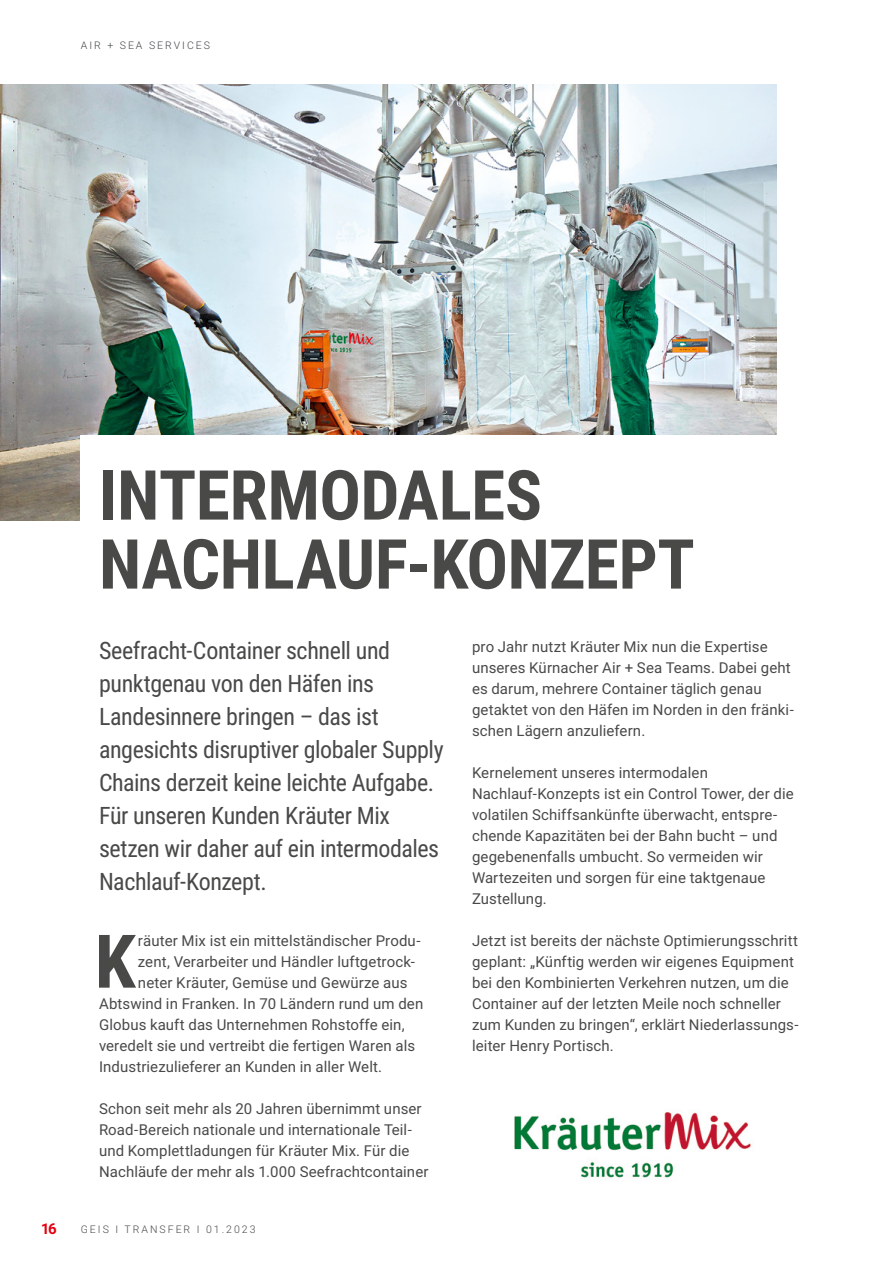
<style>
.page{position:relative;width:893px;height:1263px;background:#fff}
.page>*{position:absolute;margin:0;border:0;box-sizing:border-box;transform-origin:0 0}
.t1{font:700 74.1px "Roboto Condensed";color:#494948}
.t2{font:700 69px/69px "Roboto Condensed";letter-spacing:-.005em;color:#494948}
.t3{font:24px/33px "Roboto Condensed";letter-spacing:-.015em;color:#494948}
.t4{font:15px/21px "Roboto";letter-spacing:.01em;color:#494948}
.t5{font:700 15px "Roboto";color:#e3000f}
.t6{font:300 10.5px "Roboto";letter-spacing:.19em;color:#494948}
.t7{font:300 10.5px "Roboto";letter-spacing:.19em;color:#414749}
.t8{font:300 10.5px "Roboto";letter-spacing:.025em;color:#fff}
.s1{font-family:"Helvetica Neue LT Std"}
</style>
<div class="page">
<img style="left:0;top:85px;width:777px;height:435px">
<img style="left:514px;top:1112px;width:237px;height:66px">
<div style="left:81px;top:435px;width:763px;height:142px;background:#fff"></div>
<p class="t7" style="left:81px;top:38px;width:131px">AIR + SEA SERVICES</p>
<h2 class="t2" style="left:99px;top:458px;width:597px">INTERMODALES<br>NACHLAUF-KONZEPT</h2>
<p class="t8" style="left:744px;top:398px;width:65px;rotate:-90deg"><span class="s1">©</span>Kräuter Mix</p>
<p class="t3" style="left:99px;top:633px;width:346px">Seefracht-Container schnell und punktgenau von den Häfen ins<br>Landesinnere bringen – das ist angesichts disruptiver globaler Supply<br>Chains derzeit keine leichte Aufgabe.<br>Für unseren Kunden Kräuter Mix setzen wir daher auf ein intermodales<br>Nachlauf-Konzept.</p>
<h1 class="t1" style="left:95px;top:909px;width:42px">K</h1>
<p class="t4" style="left:138px;top:929px;width:284px">räuter Mix ist ein mittelständischer Produ-</p>
<p class="t4" style="left:138px;top:950px;width:279px">zent, Verarbeiter und Händler luftgetrock-</p>
<p class="t4" style="left:138px;top:971px;width:271px">neter Kräuter, Gemüse und Gewürze aus</p>
<p class="t4" style="left:99px;top:992px;width:326px">Abtswind in Franken. In 70 Ländern rund um den</p>
<p class="t4" style="left:99px;top:1013px;width:307px">Globus kauft das Unternehmen Rohstoffe ein,</p>
<p class="t4" style="left:99px;top:1034px;width:318px">veredelt sie und vertreibt die fertigen Waren als</p>
<p class="t4" style="left:99px;top:1055px;width:285px">Industriezulieferer an Kunden in aller Welt.</p>
<p class="t4" style="left:99px;top:1097px;width:331px">Schon seit mehr als 20 Jahren übernimmt unser Road-Bereich nationale und internationale Teil&shy;und Komplettladungen für Kräuter Mix. Für die Nachläufe der mehr als 1.000 Seefrachtcontainer</p>
<p class="t5" style="left:41px;top:1218px;width:17px">16</p>
<p class="t6" style="left:81px;top:1221px;width:176px">GEIS I TRANSFER I 01.2023</p>
<p class="t4" style="left:472px;top:635px;width:323px">pro Jahr nutzt Kräuter Mix nun die Expertise unseres Kürnacher Air + Sea Teams. Dabei geht es darum, mehrere Container täglich genau getaktet von den Häfen im Norden in den fränki&shy;schen Lägern anzuliefern.</p>
<p class="t4" style="left:472px;top:761px;width:323px">Kernelement unseres intermodalen Nachlauf-Konzepts ist ein Control Tower, der die volatilen Schiffsankünfte überwacht, entspre&shy;chende Kapazitäten bei der Bahn bucht – und gegebenenfalls umbucht. So vermeiden wir Wartezeiten und sorgen für eine taktgenaue Zustellung.</p>
<p class="t4" style="left:472px;top:929px;width:328px">Jetzt ist bereits der nächste Optimierungsschritt geplant: „Künftig werden wir eigenes Equipment bei den Kombinierten Verkehren nutzen, um die Container auf der letzten Meile noch schneller zum Kunden zu bringen“, erklärt Niederlassungs&shy;leiter Henry Portisch.</p>
</div>
